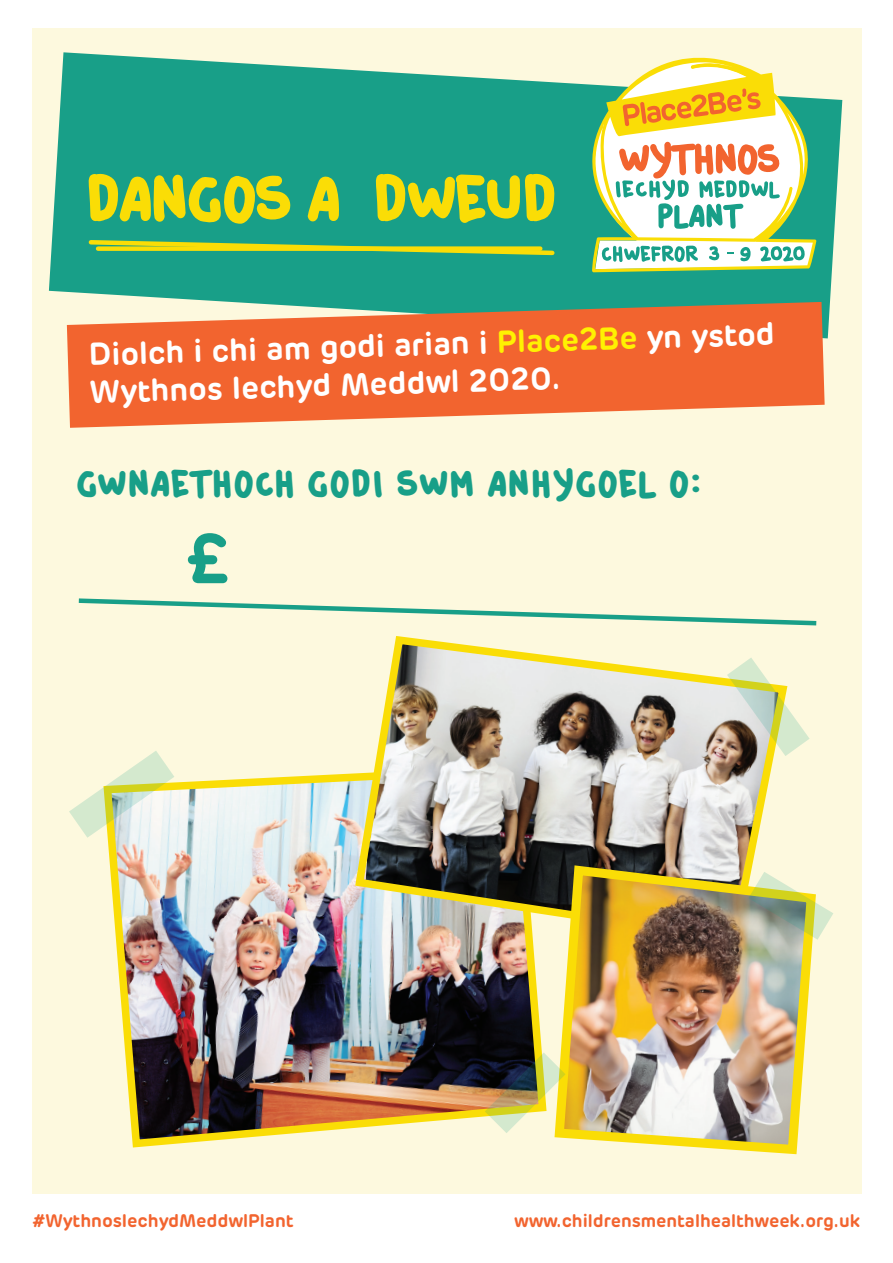
<style>
.page{position:relative;width:893px;height:1263px;background:#fff}
.page>*{position:absolute;margin:0;border:0;box-sizing:border-box;transform-origin:0 0}
.t1{font:85.5px "Catatan Perjalanan";letter-spacing:-.04em;color:#fadd06}
.t2{font:600 70.5px "Rubrik";color:#189f88}
.t3{font:49.5px "Catatan Perjalanan";color:#189f88}
.t4{font:600 31.5px/37.5px "Rubrik";color:#fff}
.t5{font:600 18.15px "Rubrik";color:#f2642f}
.t6{font:600 18px "Rubrik";color:#f2642f}
.s1{color:#fff101}
</style>
<div class="page">
<div style="left:33px;top:29px;width:829px;height:1165px;background:#fdf9de"></div>
<svg style="left:49px;top:52px;width:793px;height:286px;background:#32a991"></svg>
<img style="left:107px;top:773px;width:435px;height:375px">
<svg style="left:78px;top:598px;width:739px;height:28px"></svg>
<img style="left:351px;top:636px;width:423px;height:312px">
<svg style="left:67px;top:302px;width:758px;height:126px;background:#eb7c4c"></svg>
<svg style="left:86px;top:238px;width:471px;height:19px;background:#3ea971"></svg>
<div style="left:98px;top:246px;width:442px;height:5px;background:#fadd06"></div>
<svg style="left:727px;top:657px;width:83px;height:99px"></svg>
<img style="left:550px;top:860px;width:263px;height:295px">
<svg style="left:748px;top:872px;width:85px;height:68px"></svg>
<svg style="left:485px;top:1052px;width:80px;height:81px"></svg>
<svg style="left:69px;top:751px;width:105px;height:87px"></svg>
<svg style="left:585px;top:56px;width:231px;height:216px;fill:#189f88"></svg>
<svg style="left:595px;top:59px;width:220px;height:210px;background:#d6dca6"></svg>
<h1 class="t1" style="left:85px;top:164px;width:476px">Dangos a Dweud</h1>
<p class="t4" style="left:88px;top:337px;width:688px;rotate:-2deg">Diolch i chi am godi arian i <span class="s1">Place2Be</span> yn ystod<br>Wythnos Iechyd Meddwl 2020.</p>
<h3 class="t3" style="left:77px;top:463px;width:629px">Gwnaethoch godi swm anhygoel o:</h3>
<h2 class="t2" style="left:187px;top:513px;width:43px">£</h2>
<p class="t5" style="left:33px;top:1208px;width:263px">#WythnosIechydMeddwlPlant</p>
<p class="t6" style="left:514px;top:1209px;width:347px">www.childrensmentalhealthweek.org.uk</p>
</div>
